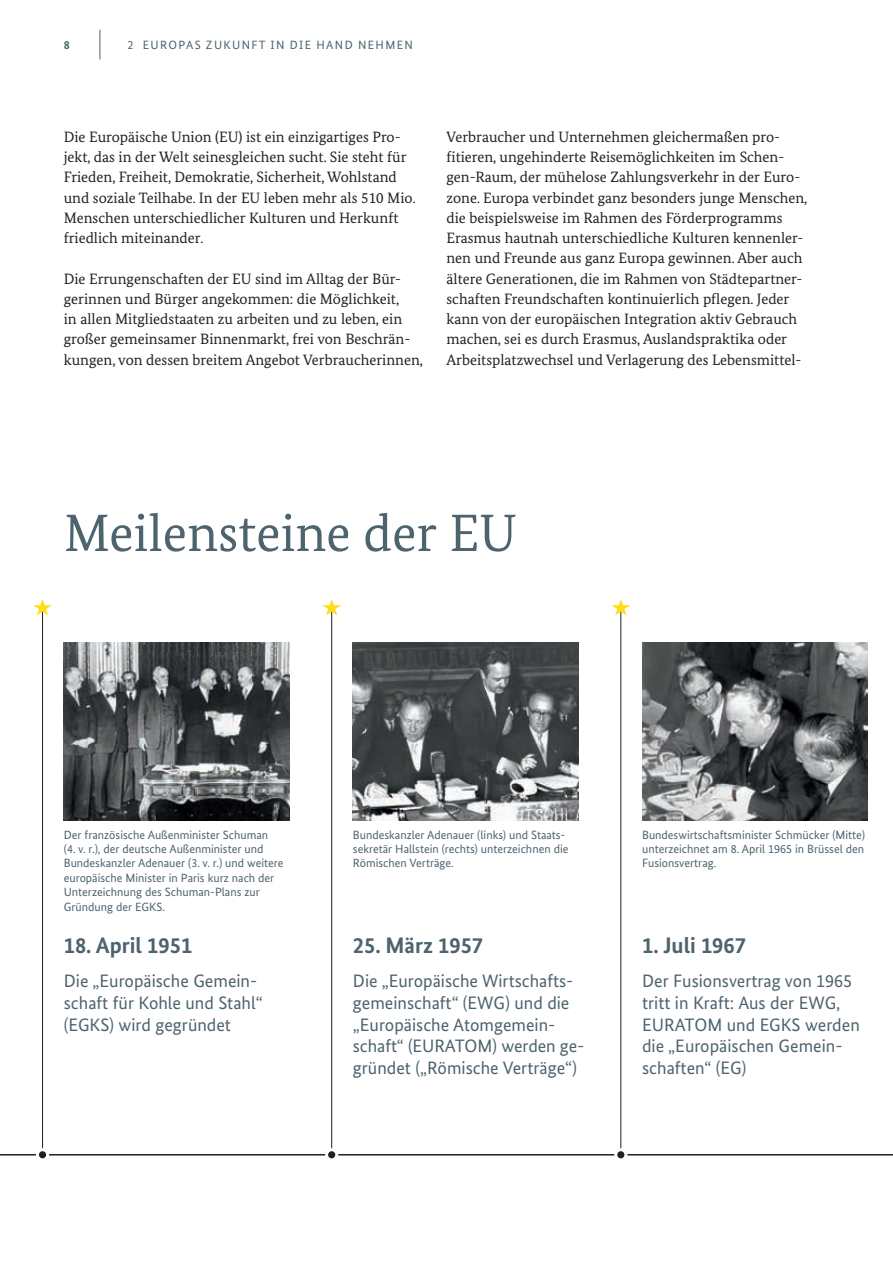
<style>
.page{position:relative;width:893px;height:1263px;background:#fff}
.page>*{position:absolute;margin:0;border:0;box-sizing:border-box;transform-origin:0 0}
.t1{font:52.5px "Bundes Serif";color:#4d636e}
.t2{font:700 22.5px "Bundes Sans";color:#4d636e}
.t3{font:18px/21.6px "Bundes Sans";color:#4d636e}
.t4{font:15px/20.2px "Bundes Serif";color:#231f20}
.t5{font:12px/14.4px "Bundes Sans";color:#4d636e}
.t6{font:12px "Bundes Sans";letter-spacing:.11em;color:#4d636e}
.t7{font:700 12px "Bundes Sans";color:#4d636e}
</style>
<div class="page">
<hr style="left:100px;top:30px;width:1px;height:30px;background:#4d636e">
<img style="left:64px;top:642px;width:225px;height:179px">
<img style="left:353px;top:642px;width:225px;height:179px">
<img style="left:642px;top:642px;width:225px;height:179px">
<hr style="left:0;top:1154px;width:893px;height:1px;background:#231f20">
<hr style="left:42px;top:611px;width:1px;height:542px;background:#231f20">
<svg style="left:33px;top:599px;width:19px;height:16px"></svg>
<div style="left:37px;top:1150px;width:11px;height:10px;background:#231f20;border-radius:50%"></div>
<div style="left:36px;top:1148px;width:13px;height:13px;border:3px solid #fff;border-radius:50%"></div>
<hr style="left:331px;top:611px;width:1px;height:542px;background:#231f20">
<svg style="left:322px;top:599px;width:19px;height:16px"></svg>
<div style="left:327px;top:1150px;width:10px;height:10px;background:#231f20;border-radius:50%"></div>
<div style="left:325px;top:1148px;width:13px;height:13px;border:3px solid #fff;border-radius:50%"></div>
<hr style="left:620px;top:611px;width:1px;height:542px;background:#231f20">
<svg style="left:611px;top:599px;width:19px;height:16px"></svg>
<div style="left:616px;top:1150px;width:10px;height:10px;background:#231f20;border-radius:50%"></div>
<div style="left:614px;top:1148px;width:13px;height:13px;border:3px solid #fff;border-radius:50%"></div>
<p class="t7" style="left:64px;top:37px;width:7px">8</p>
<p class="t6" style="left:128px;top:37px;width:287px">2 EUROPAS ZUKUNFT IN DIE HAND NEHMEN</p>
<p class="t4" style="left:64px;top:126px;width:353px">Die Europäische Union (EU) ist ein einzigartiges Pro&shy;jekt, das in der Welt seinesgleichen sucht. Sie steht für Frieden, Freiheit, Demokratie, Sicherheit, Wohlstand und soziale Teilhabe. In der EU leben mehr als 510 Mio.<br>Menschen unterschiedlicher Kulturen und Herkunft friedlich miteinander.</p>
<p class="t4" style="left:64px;top:268px;width:361px">Die Errungenschaften der EU sind im Alltag der Bür&shy;gerinnen und Bürger angekommen: die Möglichkeit,<br>in allen Mitgliedstaaten zu arbeiten und zu leben, ein großer gemeinsamer Binnenmarkt, frei von Beschrän&shy;kungen, von dessen breitem Angebot Verbraucherinnen,</p>
<p class="t4" style="left:446px;top:126px;width:362px">Verbraucher und Unternehmen gleichermaßen pro&shy;fitieren, ungehinderte Reisemöglichkeiten im Schen&shy;gen-Raum, der mühelose Zahlungsverkehr in der Euro&shy;zone. Europa verbindet ganz besonders junge Menschen, die beispielsweise im Rahmen des Förderprogramms Erasmus hautnah unterschiedliche Kulturen kennenler&shy;nen und Freunde aus ganz Europa gewinnen. Aber auch ältere Generationen, die im Rahmen von Städtepartner&shy;schaften Freundschaften kontinuierlich pflegen. Jeder kann von der europäischen Integration aktiv Gebrauch machen, sei es durch Erasmus, Auslandspraktika oder Arbeitsplatzwechsel und Verlagerung des Lebensmittel-</p>
<h1 class="t1" style="left:64px;top:501px;width:455px">Meilensteine der EU</h1>
<p class="t5" style="left:64px;top:827px;width:221px">Der französische Außenminister Schuman<br>(4. v. r.), der deutsche Außenminister und Bundeskanzler Adenauer (3. v. r.) und weitere europäische Minister in Paris kurz nach der Unterzeichnung des Schuman-Plans zur Gründung der EGKS.</p>
<p class="t5" style="left:642px;top:827px;width:224px;text-align:justify">Bundeswirtschaftsminister Schmücker (Mitte) unterzeichnet am 8. April 1965 in Brüssel den Fusionsvertrag.</p>
<p class="t5" style="left:353px;top:827px;width:217px">Bundeskanzler Adenauer (links) und Staats&shy;sekretär Hallstein (rechts) unterzeichnen die<br>Römischen Verträge.</p>
<h2 class="t2" style="left:64px;top:931px;width:130px">18. April 1951</h2>
<p class="t3" style="left:64px;top:970px;width:200px">Die „Europäische Gemein&shy;schaft für Kohle und Stahl“ (EGKS) wird gegründet</p>
<h2 class="t2" style="left:353px;top:931px;width:132px">25. März 1957</h2>
<p class="t3" style="left:353px;top:970px;width:231px">Die „Europäische Wirtschafts&shy;gemeinschaft“ (EWG) und die „Europäische Atomgemein&shy;schaft“ (EURATOM) werden ge&shy;gründet („Römische Verträge“)</p>
<h2 class="t2" style="left:642px;top:931px;width:105px">1. Juli 1967</h2>
<p class="t3" style="left:642px;top:970px;width:219px">Der Fusionsvertrag von 1965 tritt in Kraft: Aus der EWG,<br>EURATOM und EGKS werden die „Europäischen Gemein&shy;schaften“ (EG)</p>
</div>
